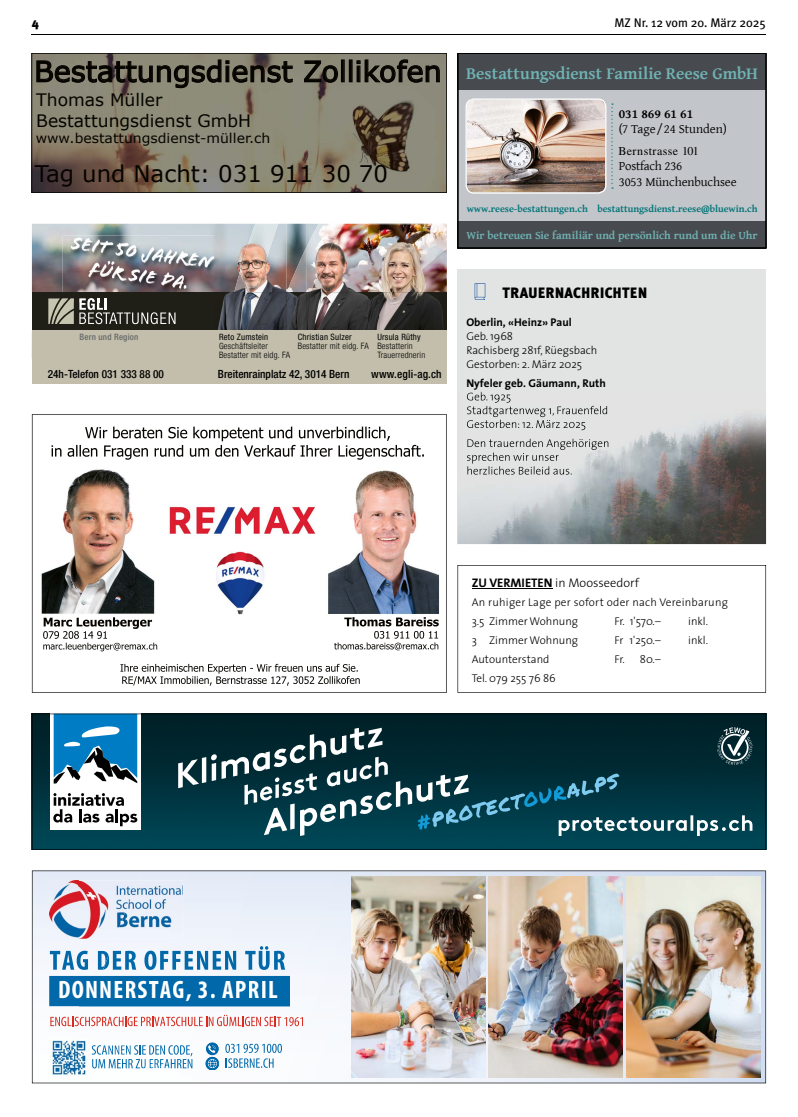
<style>
.page{position:relative;width:798px;height:1117px;background:#fff}
.page>*{position:absolute;margin:0;border:0;box-sizing:border-box;transform-origin:0 0}
.t1{font:28.62px "Verdana";color:#060400}
.t2{font:700 condensed 25.25px "Myriad Pro";letter-spacing:.045em;color:#fff}
.t3{font:22.88px "Verdana";color:#060400}
.t4{font:700 17.25px "Gentium Basic";letter-spacing:-.005em;color:#70b2b3}
.t5{font:17.12px/21.5px "Verdana";color:#060400}
.t6{font:900 15px "Meta Plus";letter-spacing:.01em;color:#000;scale:.95 1}
.t7{font:13.5px "Verdana";color:#060400;scale:1.04 1}
.t8{font:12.75px/15.4px "Gentium Basic";letter-spacing:-.01em;color:#000}
.t9{font:700 12.75px "Gentium Basic";color:#000}
.t10{font:300 12.5px "The Sans";color:#000}
.t11{font:12.5px "Meta Plus";color:#000}
.t12{font:900 12.5px "Meta Plus";color:#000}
.t13{font:12px "Times";letter-spacing:.03em;color:#000}
.t14{font:700 11.38px "Gentium Basic";letter-spacing:-.005em;color:#70b2b3}
.t15{font:300 11.25px/13.8px "The Sans";color:#000}
.t16{font:500 condensed 11.25px "Helvetica Neue LT";color:#000}
.t17{font:300 11.25px/19.1px "The Sans";letter-spacing:.02em;color:#000}
.t18{font:700 11.25px "The Sans";color:#000}
.t19{font:700 10px "Gentium Basic";letter-spacing:-.005em;color:#007479}
.t20{font:300 condensed 8.75px/9.2px "Helvetica Neue LT";letter-spacing:.025em;color:#000}
.t21{font:8.75px "Helvetica Neue LT 57 Cn";letter-spacing:.025em;color:#000}
.t22{font:500 condensed 8.75px "Helvetica Neue LT";letter-spacing:.025em;color:#676968}
.s1{font-weight:700}
</style>
<div class="page">
<hr style="left:32px;top:34px;width:733px;height:1px;background:#000">
<svg style="left:457px;top:53px;width:308px;height:195px;background:#969596"></svg>
<div style="left:457px;top:269px;width:308px;height:275px;background:#e2e3e3"></div>
<svg style="left:474px;top:283px;width:11px;height:17px"></svg>
<img style="left:457px;top:394px;width:308px;height:150px">
<img style="left:466px;top:392px;width:44px;height:10px">
<img style="left:467px;top:406px;width:140px;height:11px">
<img style="left:466px;top:419px;width:119px;height:11px">
<img style="left:467px;top:438px;width:142px;height:12px">
<img style="left:467px;top:452px;width:91px;height:11px">
<img style="left:467px;top:466px;width:104px;height:8px">
<svg style="left:32px;top:53px;width:414px;height:140px;background:#7d7766"></svg>
<img style="left:32px;top:224px;width:182px;height:68px">
<div style="left:32px;top:292px;width:414px;height:39px;background:#1f1f17"></div>
<img style="left:214px;top:224px;width:154px;height:68px">
<img style="left:223px;top:224px;width:63px;height:68px">
<img style="left:217px;top:292px;width:151px;height:38px">
<img style="left:306px;top:224px;width:57px;height:106px">
<img style="left:286px;top:224px;width:20px;height:22px">
<img style="left:286px;top:246px;width:20px;height:84px">
<img style="left:368px;top:224px;width:11px;height:106px">
<img style="left:379px;top:224px;width:67px;height:106px">
<svg style="left:368px;top:280px;width:11px;height:12px"></svg>
<div style="left:32px;top:330px;width:414px;height:53px;background:#c2beab"></div>
<img style="left:214px;top:238px;width:6px;height:54px">
<img style="left:63px;top:235px;width:151px;height:57px">
<svg style="left:48px;top:298px;width:127px;height:26px"></svg>
<svg style="left:214px;top:235px;width:5px;height:3px"></svg>
<img style="left:70px;top:238px;width:144px;height:54px">
<svg style="left:217px;top:292px;width:3px;height:10px"></svg>
<svg style="left:32px;top:1082px;width:173px;height:1px"></svg>
<img style="left:32px;top:870px;width:733px;height:212px">
<svg style="left:32px;top:414px;width:414px;height:278px"></svg>
<svg style="left:457px;top:565px;width:308px;height:127px"></svg>
<svg style="left:32px;top:713px;width:733px;height:136px;background:#1f4d59"></svg>
<p class="t12" style="left:32px;top:16px;width:9px">4</p>
<p class="t11" style="left:614px;top:16px;width:153px">MZ Nr. 12 vom 20. März 2025</p>
<h1 class="t1" style="left:34px;top:52px;width:409px">Bestattungsdienst Zollikofen</h1>
<h3 class="t5" style="left:36px;top:88px;width:216px">Thomas Müller<br>Bestattungsdienst GmbH</h3>
<h3 class="t3" style="left:35px;top:158px;width:355px">Tag und Nacht: 031 911 30 70</h3>
<p class="t7" style="left:36px;top:129px;width:227px">www.bestattungsdienst-müller.ch</p>
<p class="t21" style="left:377px;top:331px;width:45px">Ursula Rüthy</p>
<p class="t20" style="left:377px;top:341px;width:49px">Bestatterin<br>Trauerrednerin</p>
<p class="t21" style="left:297px;top:331px;width:55px">Christian Sulzer</p>
<p class="t20" style="left:297px;top:341px;width:73px">Bestatter mit eidg. FA</p>
<p class="t22" style="left:79px;top:331px;width:60px">Bern und Region</p>
<p class="t21" style="left:219px;top:331px;width:51px">Reto Zumstein</p>
<p class="t20" style="left:219px;top:341px;width:73px">Geschäftsleiter<br>Bestatter mit eidg. FA</p>
<p class="t16" style="left:48px;top:367px;width:118px">24h-Telefon 031 333 88 00</p>
<p class="t16" style="left:218px;top:367px;width:133px">Breitenrainplatz 42, 3014 Bern</p>
<p class="t16" style="left:371px;top:367px;width:72px">www.egli-ag.ch</p>
<h3 class="t4" style="left:466px;top:60px;width:293px">Bestattungsdienst Familie Reese GmbH</h3>
<p class="t9" style="left:618px;top:104px;width:76px">031 869 61 61</p>
<p class="t8" style="left:618px;top:121px;width:109px">(7 Tage / 24 Stunden)</p>
<p class="t8" style="left:618px;top:158px;width:119px">Postfach 236<br>3053 Münchenbuchsee</p>
<p class="t13" style="left:618px;top:144px;width:82px">Bernstrasse 101</p>
<p class="t19" style="left:466px;top:201px;width:292px">www.reese-bestattungen.ch bestattungsdienst.reese@bluewin.ch</p>
<p class="t14" style="left:466px;top:227px;width:292px">Wir betreuen Sie familiär und persönlich rund um die Uhr</p>
<h3 class="t6" style="left:502px;top:284px;width:154px">TRAUERNACHRICHTEN</h3>
<p class="t18" style="left:466px;top:313px;width:107px">Oberlin, «Heinz» Paul</p>
<p class="t15" style="left:466px;top:329px;width:132px">Geb. 1968<br>Rachisberg 281f, Rüegsbach<br>Gestorben: 2. März 2025</p>
<p class="t18" style="left:466px;top:373px;width:141px">Nyfeler geb. Gäumann, Ruth</p>
<p class="t10" style="left:471px;top:572px;width:169px"><span class="s1">ZU VERMIETEN</span> in Moosseedorf</p>
<p class="t17" style="left:471px;top:591px;width:258px">An ruhiger Lage per sofort oder nach Vereinbarung<br>3.5 Zimmer Wohnung</p>
<p class="t15" style="left:614px;top:613px;width:48px">Fr. 1'570.–</p>
<p class="t15" style="left:688px;top:613px;width:21px">inkl.</p>
<p class="t15" style="left:471px;top:632px;width:108px">3 Zimmer Wohnung</p>
<p class="t15" style="left:614px;top:632px;width:48px">Fr 1'250.–</p>
<p class="t15" style="left:688px;top:632px;width:21px">inkl.</p>
<p class="t15" style="left:471px;top:651px;width:79px">Autounterstand</p>
<p class="t15" style="left:614px;top:651px;width:48px">Fr. 80.–</p>
<p class="t15" style="left:471px;top:670px;width:86px">Tel. 079 255 76 86</p>
<h2 class="t2" style="left:58px;top:973px;width:221px">DONNERSTAG, 3. APRIL</h2>
</div>
